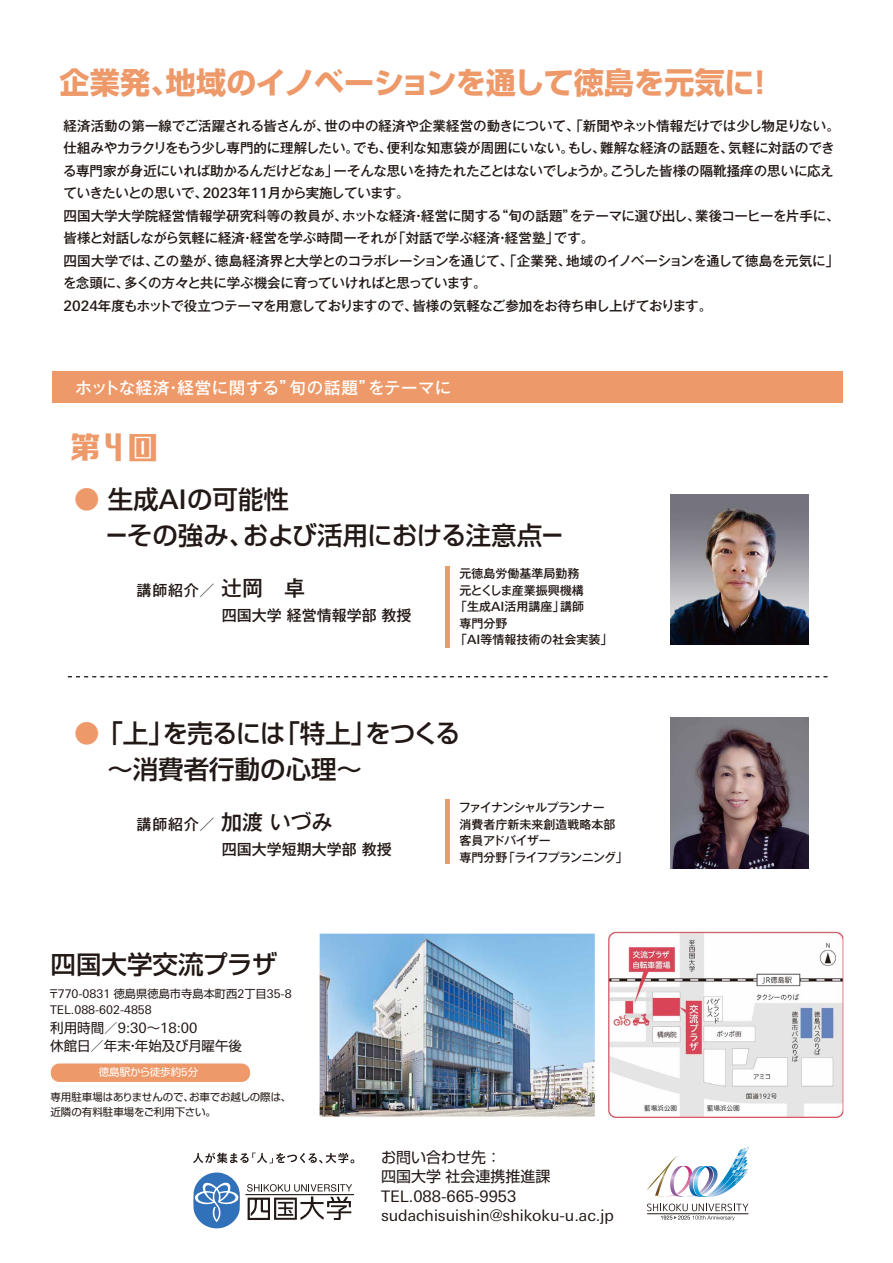
<style>
.page{position:relative;width:893px;height:1263px;background:#fff}
.page>*{position:absolute;margin:0;border:0;box-sizing:border-box;transform-origin:0 0}
.t1{font:43.5px "GN Kin iro Sans Serif";color:#ee9969}
.t2{font:700 30px "Shin Go Pro";letter-spacing:-.005em;color:#ee9969}
.t3{font:500 25.5px/36px "Shin Go Pro";color:#221815}
.t4{font:500 16.5px "Gothic MB101 Pro";letter-spacing:.03em;color:#fff}
.t5{font:15.9px/19.5px "Linotype Univers Basic";color:#221815}
.t6{font:500 15px/24.6px "Gothic MB101 Pro";color:#221815}
.t7{font:15px/19.5px "Shin Go Pro";color:#221815}
.t8{font:14.25px "Linotype Univers Basic";color:#221815}
.t9{font:500 13.5px/22.5px "Gothic MB101 Pro";letter-spacing:-.015em;color:#221815}
.t10{font:13.5px "Shin Go Pro";color:#221815}
.t11{font:500 12px/16.5px "Gothic MB101 Pro";letter-spacing:-.03em;color:#221815}
.t12{font:500 12px "Gothic MB101 Pro";color:#221815}
.t13{font:11.85px "Linotype Univers Basic";color:#221815}
.t14{font:11.25px "Shin Go Pro";color:#221815}
.t15{font:10.5px/15px "Shin Go Pro";letter-spacing:-.01em;color:#221815}
.t16{font:10.5px "Shin Go Pro";color:#fff}
.s1{font-family:"Linotype Univers Basic";font-size:14.25px}
.s2{color:#ee9969}
.s3{font-family:"Linotype Univers Basic";font-size:27px}
.s4{font-size:21px}
.s5{font-family:"Linotype Univers Basic";font-size:12.75px}
.s6{font-family:"Linotype Univers Basic";font-size:11.85px}
.s7{font-family:"Shin Go Pro";font-size:13.5px}
.s8{font-family:"Linotype Univers Basic";font-size:11.1px}
</style>
<div class="page">
<div style="left:52px;top:372px;width:791px;height:31px;background:#ee9969"></div>
<svg style="left:68px;top:676px;width:760px;height:1px"></svg>
<svg style="left:193px;top:1172px;width:47px;height:57px"></svg>
<hr style="left:245px;top:1194px;width:109px;height:1px;background:#221815">
<svg style="left:247px;top:1184px;width:105px;height:36px"></svg>
<svg style="left:193px;top:1152px;width:161px;height:11px"></svg>
<svg style="left:647px;top:1203px;width:101px;height:17px"></svg>
<svg style="left:647px;top:1147px;width:102px;height:50px"></svg>
<img style="left:608px;top:928px;width:235px;height:190px">
<img style="left:320px;top:934px;width:275px;height:182px">
<div style="left:51px;top:1063px;width:199px;height:19px;background:#ee9969;border-radius:9px"></div>
<hr style="left:446px;top:566px;width:4px;height:82px;background:#ee9969">
<hr style="left:446px;top:800px;width:4px;height:64px;background:#ee9969">
<img style="left:671px;top:718px;width:137px;height:150px">
<img style="left:671px;top:494px;width:137px;height:150px">
<h2 class="t2" style="left:60px;top:59px;width:717px">企業発、地域のイノベーションを通して徳島を元気に！</h2>
<p class="t9" style="left:63px;top:113px;width:778px">経済活動の第一線でご活躍される皆さんが、世の中の経済や企業経営の動きについて、「新聞やネット情報だけでは少し物足りない。仕組みやカラクリをもう少し専門的に理解したい。でも、便利な知恵袋が周囲にいない。もし、難解な経済の話題を、気軽に対話のできる専門家が身近にいれば助かるんだけどなぁ」ーそんな思いを持たれたことはないでしょうか。こうした皆様の隔靴掻痒の思いに応えていきたいとの思いで、<span class="s1">2023</span>年<span class="s1">11</span>月から実施しています。<br>四国大学大学院経営情報学研究科等の教員が、ホットな経済・経営に関する“旬の話題”をテーマに選び出し、業後コーヒーを片手に、皆様と対話しながら気軽に経済・経営を学ぶ時間ーそれが「対話で学ぶ経済・経営塾」です。<br>四国大学では、この塾が、徳島経済界と大学とのコラボレーションを通じて、「企業発、地域のイノベーションを通して徳島を元気に」を念頭に、多くの方々と共に学ぶ機会に育っていければと思っています。<br><span class="s1">2024</span>年度もホットで役立つテーマを用意しておりますので、皆様の気軽なご参加をお待ち申し上げております。</p>
<p class="t4" style="left:76px;top:374px;width:377px">ホットな経済・経営に関する”旬の話題”をテーマに</p>
<h1 class="t1" style="left:71px;top:428px;width:88px">第4回</h1>
<h3 class="t3" style="left:107px;top:478px;width:458px;text-indent:-32px"><span class="s2">●</span> 生成<span class="s3">AI</span>の可能性<br>ーその強み、および活用における注意点ー</h3>
<p class="t6" style="left:222px;top:576px;width:191px;text-indent:-85px">講師紹介／<span class="s4">辻岡　卓<br></span>四国大学経営情報学部教授</p>
<p class="t12" style="left:459px;top:564px;width:121px">元徳島労働基準局勤務</p>
<p class="t11" style="left:459px;top:581px;width:126px">元とくしま産業振興機構</p>
<p class="t12" style="left:455px;top:597px;width:130px">「生成<span class="s5">AI</span>活用講座」講師</p>
<p class="t12" style="left:459px;top:613px;width:49px">専門分野</p>
<p class="t12" style="left:455px;top:630px;width:159px">「<span class="s5">AI</span>等情報技術の社会実装」</p>
<h3 class="t3" style="left:107px;top:712px;width:355px;text-indent:-33px"><span class="s2">●</span>「上」を売るには「特上」をつくる～消費者行動の心理～</h3>
<p class="t6" style="left:222px;top:810px;width:171px;text-indent:-85px">講師紹介／<span class="s4">加渡いづみ<br></span>四国大学短期大学部教授</p>
<p class="t11" style="left:459px;top:798px;width:170px">ファイナンシャルプランナー<br>消費者庁新未来創造戦略本部客員アドバイザー<br>専門分野「ライフプランニング」</p>
<h3 class="t3" style="left:50px;top:943px;width:228px">四国大学交流プラザ</h3>
<p class="t14" style="left:48px;top:984px;width:245px">〒<span class="s6">770-0831</span> 徳島県徳島市寺島本町西<span class="s6">2</span>丁目<span class="s6">35-8</span></p>
<p class="t13" style="left:50px;top:1003px;width:103px">TEL.088-602-4858</p>
<p class="t8" style="left:50px;top:1020px;width:149px"><span class="s7">利用時間／</span>9:30<span class="s7">～</span>18:00</p>
<p class="t10" style="left:50px;top:1035px;width:193px">休館日／年末・年始及び月曜午後</p>
<p class="t16" style="left:99px;top:1064px;width:101px">徳島駅から徒歩約<span class="s8">5</span>分</p>
<p class="t15" style="left:50px;top:1088px;width:242px">専用駐車場はありませんので、お車でお越しの際は、近隣の有料駐車場をご利用下さい。</p>
<p class="t7" style="left:381px;top:1146px;width:171px">お問い合わせ先：<br>四国大学社会連携推進課</p>
<p class="t5" style="left:381px;top:1186px;width:234px">TEL.088-665-9953 sudachisuishin@shikoku-u.ac.jp</p>
</div>
